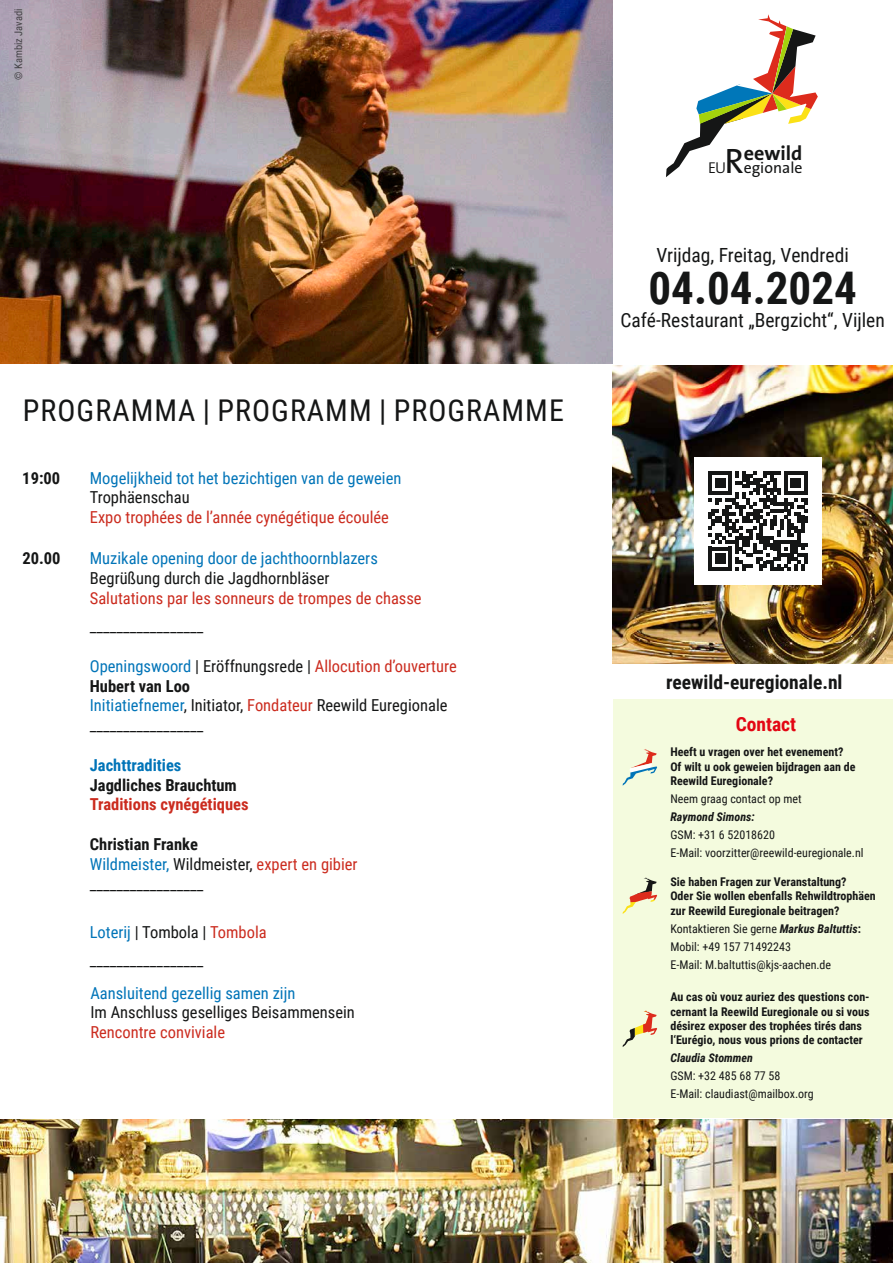
<style>
.page{position:relative;width:893px;height:1263px;background:#fff}
.page>*{position:absolute;margin:0;border:0;box-sizing:border-box;transform-origin:0 0}
.t1{font:700 45px "Roboto Condensed";color:#151616}
.t2{font:35.4px "The Sans B5 Plain";color:#151616}
.t3{font:30px "Roboto Condensed";letter-spacing:.035em;color:#151616}
.t4{font:700 20.1px "The Sans B7";color:#151616}
.t5{font:19.5px "Roboto Condensed";color:#151616}
.t6{font:700 19.5px "Roboto Condensed";color:#151616}
.t7{font:700 19.5px "Roboto Condensed";color:#e30613}
.t8{font:16.5px/19.8px "Roboto Condensed";color:#151616}
.t9{font:16.5px "Roboto Condensed";color:#0074b8}
.t10{font:16.5px "Roboto Condensed";color:#cb2b1e}
.t11{font:700 16.5px "Roboto Condensed";color:#151616}
.t12{font:700 16.5px "Roboto Condensed";color:#cb2b1e}
.t13{font:700 16.5px "Roboto Condensed";color:#0074b8}
.t14{font:15.75px "The Sans B5 Plain";color:#151616}
.t15{font:300 15.75px "The Sans B4";color:#151616}
.t16{font:700 12px/14.4px "Roboto Condensed";color:#151616}
.t17{font:12px/18px "Roboto Condensed";color:#151616}
.t18{font:italic 700 12px "Roboto Condensed";color:#151616}
.t19{font:10.5px "Roboto Condensed";color:#151616}
.s1{color:#0074b8}
.s2{color:#cb2b1e}
.s3{font-weight:700}
.s4{font-weight:700;font-style:italic}
</style>
<div class="page">
<img style="left:613px;top:365px;width:280px;height:298px">
<div style="left:613px;top:699px;width:280px;height:419px;background:#f4fbde"></div>
<img style="left:0;top:0;width:612px;height:364px">
<svg style="left:666px;top:14px;width:152px;height:163px"></svg>
<svg style="left:623px;top:1010px;width:34px;height:37px"></svg>
<svg style="left:623px;top:877px;width:34px;height:37px"></svg>
<svg style="left:623px;top:749px;width:34px;height:37px"></svg>
<div style="left:694px;top:457px;width:128px;height:128px;background:#fff"></div>
<svg style="left:708px;top:471px;width:100px;height:100px"></svg>
<hr style="left:804px;top:554px;width:4px;height:10px;background:#151616">
<img style="left:0;top:1119px;width:893px;height:144px">
<p class="t19" style="left:11px;top:79px;width:72px;rotate:-90deg">© Kambiz Javadi</p>
<h3 class="t3" style="left:23px;top:390px;width:543px">PROGRAMMA | PROGRAMM | PROGRAMME</h3>
<p class="t11" style="left:22px;top:466px;width:39px">19:00</p>
<p class="t9" style="left:90px;top:466px;width:313px">Mogelijkheid tot het bezichtigen van de geweien</p>
<p class="t8" style="left:90px;top:487px;width:101px">Trophäenschau</p>
<p class="t10" style="left:90px;top:506px;width:301px">Expo trophées de l’année cynégétique écoulée</p>
<p class="t11" style="left:22px;top:547px;width:40px">20.00</p>
<p class="t9" style="left:90px;top:547px;width:290px">Muzikale opening door de jachthoornblazers</p>
<p class="t8" style="left:90px;top:568px;width:241px">Begrüßung durch die Jagdhornbläser</p>
<p class="t10" style="left:90px;top:586px;width:333px">Salutations par les sonneurs de trompes de chasse</p>
<p class="t8" style="left:90px;top:616px;width:115px">_________________</p>
<p class="t8" style="left:90px;top:655px;width:369px"><span class="s1">Openingswoord</span> | Eröffnungsrede | <span class="s2">Allocution d’ouverture </span><span class="s3">Hubert van Loo<br></span><span class="s1">Initiatiefnemer</span>, Initiator, <span class="s2">Fondateur</span> Reewild Euregionale _________________</p>
<p class="t13" style="left:90px;top:753px;width:93px">Jachttradities</p>
<p class="t11" style="left:90px;top:773px;width:149px">Jagdliches Brauchtum</p>
<p class="t12" style="left:90px;top:793px;width:160px">Traditions cynégétiques</p>
<p class="t8" style="left:90px;top:833px;width:269px"><span class="s3">Christian Franke<br></span><span class="s1">Wildmeister,</span> Wildmeister, <span class="s2">expert en gibier </span>_________________</p>
<p class="t8" style="left:90px;top:917px;width:178px;line-height:28.3px"><span class="s1">Loterij</span> | Tombola | <span class="s2">Tombola </span>_________________</p>
<p class="t9" style="left:90px;top:981px;width:207px">Aansluitend gezellig samen zijn</p>
<p class="t8" style="left:90px;top:1002px;width:266px">Im Anschluss geselliges Beisammensein</p>
<p class="t10" style="left:90px;top:1021px;width:136px">Rencontre conviviale</p>
<p class="t4" style="left:744px;top:142px;width:60px">eewild</p>
<h2 class="t2" style="left:725px;top:142px;width:21px">R</h2>
<p class="t14" style="left:744px;top:159px;width:60px">egionale</p>
<p class="t15" style="left:708px;top:159px;width:20px">EU</p>
<p class="t5" style="left:656px;top:241px;width:194px">Vrijdag, Freitag, Vendredi</p>
<h1 class="t1" style="left:648px;top:256px;width:210px">04.04.2024</h1>
<p class="t5" style="left:620px;top:307px;width:266px">Café-Restaurant „Bergzicht“, Vijlen</p>
<p class="t6" style="left:666px;top:668px;width:178px">reewild-euregionale.nl</p>
<p class="t7" style="left:736px;top:710px;width:62px">Contact</p>
<p class="t16" style="left:670px;top:744px;width:187px">Heeft u vragen over het evenement?<br>Of wilt u ook geweien bijdragen aan de<br>Reewild Euregionale?</p>
<p class="t17" style="left:670px;top:789px;width:133px">Neem graag contact op met</p>
<p class="t18" style="left:670px;top:808px;width:86px">Raymond Simons:</p>
<p class="t17" style="left:670px;top:825px;width:195px">GSM: +31 6 52018620<br>E-Mail: voorzitter@reewild-euregionale.nl</p>
<p class="t16" style="left:670px;top:874px;width:207px">Sie haben Fragen zur Veranstaltung?<br>Oder Sie wollen ebenfalls Rehwildtrophäen zur Reewild Euregionale beitragen?</p>
<p class="t17" style="left:670px;top:919px;width:192px">Kontaktieren Sie gerne <span class="s4">Markus Baltuttis</span><span class="s3">:<br></span>Mobil: +49 157 71492243<br>E-Mail: M.baltuttis@kjs-aachen.de</p>
<p class="t16" style="left:670px;top:989px;width:201px">Au cas où vouz auriez des questions con&shy;cernant la Reewild Euregionale ou si vous désirez exposer des trophées tirés dans l‘Eurégio, nous vous prions de contacter</p>
<p class="t18" style="left:670px;top:1050px;width:84px">Claudia Stommen</p>
<p class="t17" style="left:670px;top:1067px;width:145px">GSM: +32 485 68 77 58<br>E-Mail: claudiast@mailbox.org</p>
</div>
